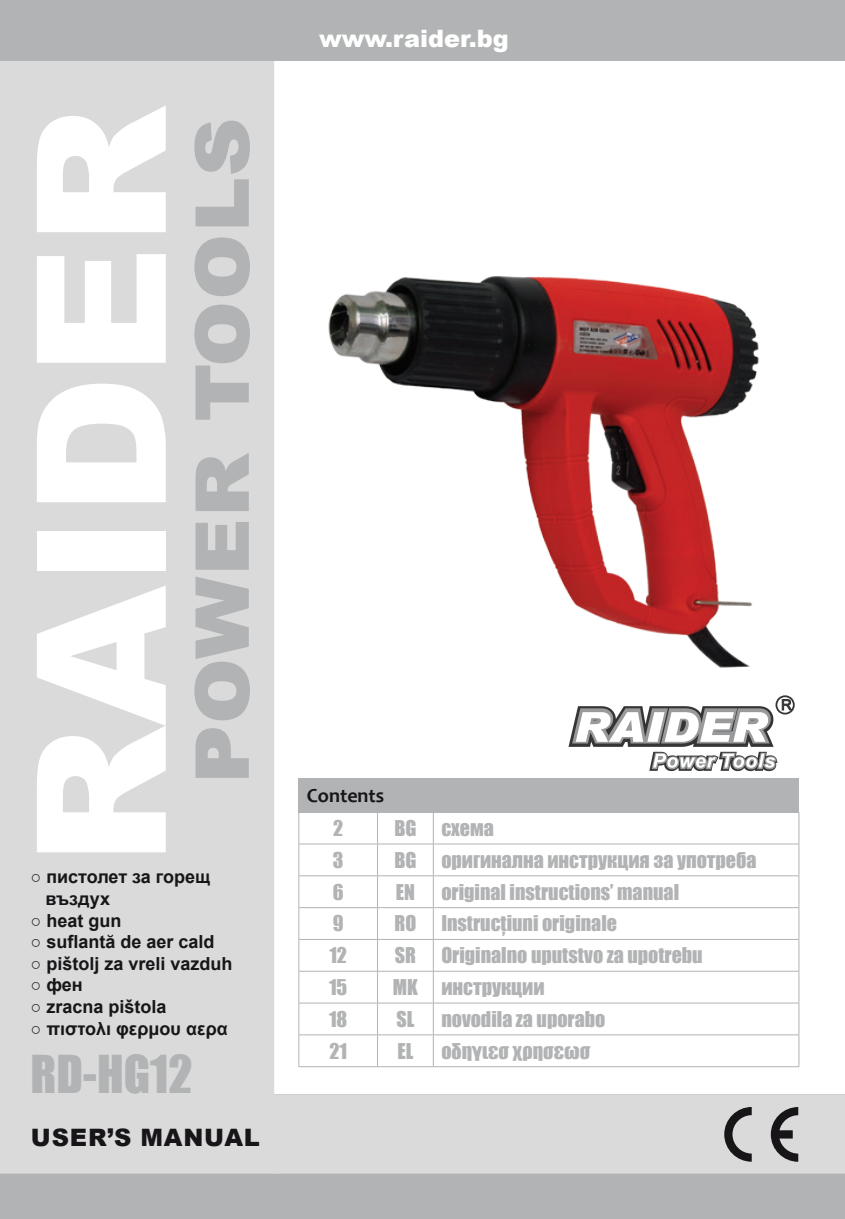
<style>
.page{position:relative;width:845px;height:1219px;background:#fff}
.page>*{position:absolute;margin:0;border:0;box-sizing:border-box;transform-origin:0 0}
.Body_Text_2{font:900 180px "Arial";color:#fff}
.Body_Text_2-2{font:900 96px "Arial";color:#b1b3b4}
.t1{font:48px "Impact";color:#b1b3b4}
.Body_Text_2-3{font:900 24px "Arial";color:#fff}
.t2{font:900 24px "Arial";letter-spacing:.035em;color:#171518}
.t3{font:20px "Impact";color:#b1b3b4}
.t4{font:700 20px "Candara";color:#171518}
.SUB_1{font:700 18px "Arial";color:#171518}
</style>
<div class="page">
<div style="left:0;top:1094px;width:845px;height:125px;background:#b1b3b4"></div>
<div style="left:0;top:61px;width:274px;height:1113px;background:#dadada"></div>
<div style="left:0;top:0;width:845px;height:61px;background:#b1b3b4"></div>
<svg style="left:568px;top:695px;width:227px;height:76px"></svg>
<div style="left:299px;top:778px;width:500px;height:34px;background:#b1b3b4"></div>
<hr style="left:798px;top:812px;width:1px;height:32px;background:#b1b3b4">
<hr style="left:377px;top:844px;width:56px;height:1px;background:#b1b3b4">
<hr style="left:433px;top:844px;width:366px;height:1px;background:#b1b3b4">
<hr style="left:798px;top:844px;width:1px;height:31px;background:#b1b3b4">
<hr style="left:298px;top:876px;width:1px;height:31px;background:#b1b3b4">
<hr style="left:377px;top:875px;width:56px;height:1px;background:#b1b3b4">
<hr style="left:377px;top:876px;width:1px;height:31px;background:#b1b3b4">
<hr style="left:433px;top:875px;width:366px;height:1px;background:#b1b3b4">
<hr style="left:433px;top:876px;width:1px;height:31px;background:#b1b3b4">
<hr style="left:798px;top:876px;width:1px;height:31px;background:#b1b3b4">
<hr style="left:299px;top:907px;width:78px;height:1px;background:#b1b3b4">
<hr style="left:298px;top:908px;width:1px;height:31px;background:#b1b3b4">
<hr style="left:377px;top:907px;width:56px;height:1px;background:#b1b3b4">
<hr style="left:377px;top:908px;width:1px;height:31px;background:#b1b3b4">
<hr style="left:433px;top:907px;width:366px;height:1px;background:#b1b3b4">
<hr style="left:433px;top:908px;width:1px;height:31px;background:#b1b3b4">
<hr style="left:798px;top:908px;width:1px;height:31px;background:#b1b3b4">
<hr style="left:299px;top:939px;width:78px;height:1px;background:#b1b3b4">
<hr style="left:298px;top:940px;width:1px;height:31px;background:#b1b3b4">
<hr style="left:377px;top:939px;width:56px;height:1px;background:#b1b3b4">
<hr style="left:377px;top:940px;width:1px;height:31px;background:#b1b3b4">
<hr style="left:433px;top:939px;width:366px;height:1px;background:#b1b3b4">
<hr style="left:433px;top:940px;width:1px;height:31px;background:#b1b3b4">
<hr style="left:798px;top:940px;width:1px;height:31px;background:#b1b3b4">
<hr style="left:299px;top:971px;width:78px;height:1px;background:#b1b3b4">
<hr style="left:298px;top:971px;width:1px;height:32px;background:#b1b3b4">
<hr style="left:377px;top:971px;width:56px;height:1px;background:#b1b3b4">
<hr style="left:377px;top:971px;width:1px;height:32px;background:#b1b3b4">
<hr style="left:433px;top:971px;width:366px;height:1px;background:#b1b3b4">
<hr style="left:433px;top:971px;width:1px;height:32px;background:#b1b3b4">
<hr style="left:798px;top:971px;width:1px;height:32px;background:#b1b3b4">
<hr style="left:299px;top:1003px;width:78px;height:1px;background:#b1b3b4">
<hr style="left:298px;top:1003px;width:1px;height:32px;background:#b1b3b4">
<hr style="left:377px;top:1003px;width:56px;height:1px;background:#b1b3b4">
<hr style="left:377px;top:1003px;width:1px;height:32px;background:#b1b3b4">
<hr style="left:433px;top:1003px;width:366px;height:1px;background:#b1b3b4">
<hr style="left:433px;top:1003px;width:1px;height:32px;background:#b1b3b4">
<hr style="left:798px;top:1003px;width:1px;height:32px;background:#b1b3b4">
<hr style="left:299px;top:1034px;width:78px;height:1px;background:#b1b3b4">
<hr style="left:298px;top:1035px;width:1px;height:31px;background:#b1b3b4">
<hr style="left:377px;top:1034px;width:56px;height:1px;background:#b1b3b4">
<hr style="left:377px;top:1035px;width:1px;height:31px;background:#b1b3b4">
<hr style="left:433px;top:1034px;width:366px;height:1px;background:#b1b3b4">
<hr style="left:433px;top:1035px;width:1px;height:31px;background:#b1b3b4">
<hr style="left:798px;top:1035px;width:1px;height:31px;background:#b1b3b4">
<hr style="left:299px;top:1066px;width:78px;height:1px;background:#b1b3b4">
<hr style="left:377px;top:1066px;width:56px;height:1px;background:#b1b3b4">
<hr style="left:433px;top:1066px;width:366px;height:1px;background:#b1b3b4">
<hr style="left:298px;top:812px;width:1px;height:32px;background:#b1b3b4">
<hr style="left:377px;top:812px;width:1px;height:32px;background:#b1b3b4">
<hr style="left:433px;top:812px;width:1px;height:32px;background:#b1b3b4">
<hr style="left:299px;top:844px;width:78px;height:1px;background:#b1b3b4">
<hr style="left:298px;top:844px;width:1px;height:31px;background:#b1b3b4">
<hr style="left:377px;top:844px;width:1px;height:31px;background:#b1b3b4">
<hr style="left:433px;top:844px;width:1px;height:31px;background:#b1b3b4">
<hr style="left:299px;top:875px;width:78px;height:1px;background:#b1b3b4">
<div style="left:272px;top:1094px;width:573px;height:80px;background:#dadada"></div>
<svg style="left:724px;top:1107px;width:27px;height:55px"></svg>
<svg style="left:771px;top:1107px;width:27px;height:55px"></svg>
<img style="left:328px;top:276px;width:431px;height:392px">
<p class="Body_Text_2" style="left:-29px;top:866px;width:762px;rotate:-90deg">RAIDER</p>
<p class="Body_Text_2-2" style="left:145px;top:785px;width:669px;rotate:-90deg">power tools</p>
<p class="SUB_1" style="left:30px;top:864px;width:181px">○ пистолет за горещ</p>
<p class="SUB_1" style="left:45px;top:886px;width:66px">въздух</p>
<p class="SUB_1" style="left:30px;top:908px;width:92px">○ heat gun</p>
<p class="SUB_1" style="left:30px;top:929px;width:185px">○ suflantă de aer cald</p>
<p class="SUB_1" style="left:30px;top:951px;width:203px">○ pištolj za vreli vazduh</p>
<p class="SUB_1" style="left:30px;top:972px;width:54px">○ фен</p>
<p class="SUB_1" style="left:30px;top:994px;width:137px">○ zracna pištola</p>
<p class="SUB_1" style="left:30px;top:1016px;width:199px">○ πιστολι φερμου αερα</p>
<p class="t1" style="left:30px;top:1037px;width:164px">RD-HG12</p>
<p class="t2" style="left:31px;top:1120px;width:230px">USER’S MANUAL</p>
<p class="Body_Text_2-3" style="left:319px;top:21px;width:191px">www.raider.bg</p>
<p class="t4" style="left:307px;top:783px;width:79px">Contents</p>
<p class="t3" style="left:333px;top:813px;width:12px">2</p>
<p class="t3" style="left:394px;top:813px;width:24px">BG</p>
<p class="t3" style="left:441px;top:813px;width:54px">схема</p>
<p class="t3" style="left:333px;top:844px;width:12px">3</p>
<p class="t3" style="left:394px;top:844px;width:24px">BG</p>
<p class="t3" style="left:441px;top:844px;width:317px">оригинална инструкция за употреба</p>
<p class="t3" style="left:333px;top:876px;width:12px">6</p>
<p class="t3" style="left:396px;top:876px;width:21px">EN</p>
<p class="t3" style="left:441px;top:876px;width:239px">original instructions’ manual</p>
<p class="t3" style="left:333px;top:908px;width:12px">9</p>
<p class="t3" style="left:394px;top:908px;width:23px">RO</p>
<p class="t3" style="left:441px;top:908px;width:177px">Instrucţiuni originale</p>
<p class="t3" style="left:329px;top:940px;width:19px">12</p>
<p class="t3" style="left:395px;top:940px;width:23px">SR</p>
<p class="t3" style="left:441px;top:940px;width:263px">Originalno uputstvo za upotrebu</p>
<p class="t3" style="left:329px;top:972px;width:20px">15</p>
<p class="t3" style="left:393px;top:972px;width:27px">MK</p>
<p class="t3" style="left:441px;top:972px;width:105px">инструкции</p>
<p class="t3" style="left:329px;top:1003px;width:20px">18</p>
<p class="t3" style="left:396px;top:1003px;width:19px">SL</p>
<p class="t3" style="left:441px;top:1003px;width:166px">novodila za uporabo</p>
<p class="t3" style="left:329px;top:1035px;width:19px">21</p>
<p class="t3" style="left:397px;top:1035px;width:17px">EL</p>
<p class="t3" style="left:441px;top:1035px;width:150px">οδηγιεσ χρησεωσ</p>
</div>
